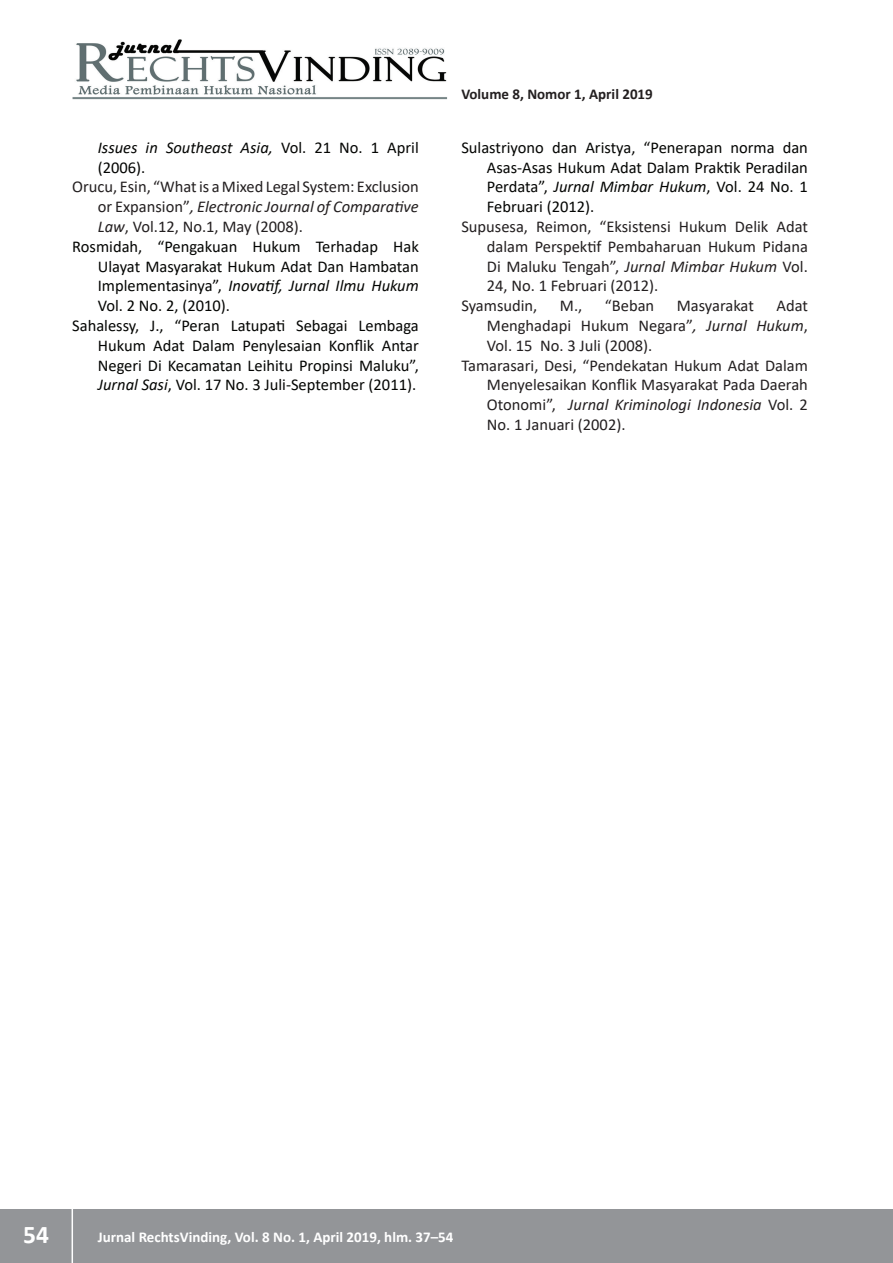
<style>
.page{position:relative;width:893px;height:1263px;background:#fff}
.page>*{position:absolute;margin:0;border:0;box-sizing:border-box;transform-origin:0 0}
.t1{font:700 25.5px "Calibri";color:#fff}
.t2{font:16.5px "Calibri";color:#231f20}
.t3{font:16.5px/19.8px "Calibri";color:#040503;text-align:justify}
.t4{font:italic 16.5px/19.8px "Calibri";color:#040503}
.t5{font:italic 16.5px "Calibri";color:#231f20}
.t6{font:700 15px "Calibri";color:#fff}
.t7{font:700 15px "Calibri";color:#231f20}
.s1{font-style:normal}
.s2{font-style:italic}
</style>
<div class="page">
<div style="left:0;top:1209px;width:893px;height:54px;background:#939598"></div>
<hr style="left:72px;top:1206px;width:1px;height:57px;background:#fff">
<img style="left:72px;top:39px;width:375px;height:60px">
<p class="t4" style="left:98px;top:139px;width:323px">Issues in Southeast Asia, <span class="s1">Vol. 21 No. 1 April (2006).</span></p>
<p class="t2" style="left:72px;top:180px;width:348px">Orucu, Esin, “What is a Mixed Legal System: Exclusion</p>
<p class="t5" style="left:98px;top:200px;width:323px"><span class="s1">or Expansion”</span>, Electronic Journal of Comparative</p>
<p class="t2" style="left:98px;top:220px;width:207px"><span class="s2">Law</span>, Vol.12, No.1, May (2008).</p>
<p class="t3" style="left:72px;top:238px;width:348px">Rosmidah, “Pengakuan Hukum Terhadap Hak</p>
<p class="t3" style="left:98px;top:257px;width:323px">Ulayat Masyarakat Hukum Adat Dan Hambatan</p>
<p class="t4" style="left:98px;top:277px;width:323px"><span class="s1">Implementasinya”,</span> Inovatif, Jurnal Ilmu Hukum</p>
<p class="t3" style="left:98px;top:297px;width:134px">Vol. 2 No. 2, (2010).</p>
<p class="t3" style="left:72px;top:317px;width:348px">Sahalessy, J., “Peran Latupati Sebagai Lembaga</p>
<p class="t3" style="left:98px;top:337px;width:323px">Hukum Adat Dalam Penylesaian Konflik Antar</p>
<p class="t3" style="left:98px;top:356px;width:323px">Negeri Di Kecamatan Leihitu Propinsi Maluku”,</p>
<p class="t3" style="left:98px;top:376px;width:320px"><span class="s2">Jurnal Sasi</span>, Vol. 17 No. 3 Juli-September (2011).</p>
<p class="t7" style="left:461px;top:88px;width:193px">Volume 8, Nomor 1, April 2019</p>
<p class="t3" style="left:487px;top:139px;width:323px;text-indent:-26px">Sulastriyono dan Aristya, “Penerapan norma dan Asas-Asas Hukum Adat Dalam Praktik Peradilan Perdata”, <span class="s2">Jurnal Mimbar Hukum</span>, Vol. 24 No. 1<br>Februari (2012).</p>
<p class="t2" style="left:461px;top:220px;width:348px">Supusesa, Reimon, “Eksistensi Hukum Delik Adat</p>
<p class="t2" style="left:487px;top:239px;width:323px">dalam Perspektif Pembaharuan Hukum Pidana</p>
<p class="t2" style="left:487px;top:259px;width:322px">Di Maluku Tengah”, <span class="s2">Jurnal Mimbar Hukum</span> Vol.</p>
<p class="t2" style="left:487px;top:279px;width:173px">24, No. 1 Februari (2012).</p>
<p class="t2" style="left:461px;top:299px;width:78px">Syamsudin,</p>
<p class="t2" style="left:560px;top:299px;width:24px">M.,</p>
<p class="t2" style="left:605px;top:299px;width:51px">“Beban</p>
<p class="t2" style="left:677px;top:299px;width:79px">Masyarakat</p>
<p class="t2" style="left:776px;top:299px;width:33px">Adat</p>
<p class="t2" style="left:487px;top:319px;width:323px">Menghadapi Hukum Negara”<span class="s2">, Jurnal Hukum</span>,</p>
<p class="t2" style="left:487px;top:338px;width:167px">Vol. 15 No. 3 Juli (2008).</p>
<p class="t2" style="left:461px;top:358px;width:348px">Tamarasari, Desi, “Pendekatan Hukum Adat Dalam</p>
<p class="t2" style="left:487px;top:378px;width:323px">Menyelesaikan Konflik Masyarakat Pada Daerah</p>
<p class="t5" style="left:487px;top:398px;width:323px"><span class="s1">Otonomi”,</span> Jurnal Kriminologi Indonesia <span class="s1">Vol. 2</span></p>
<p class="t2" style="left:487px;top:418px;width:140px">No. 1 Januari (2002).</p>
<h1 class="t1" style="left:23px;top:1224px;width:27px">54</h1>
<p class="t6" style="left:98px;top:1231px;width:357px">Jurnal RechtsVinding, Vol. 8 No. 1, April 2019, hlm. 37–54</p>
</div>
